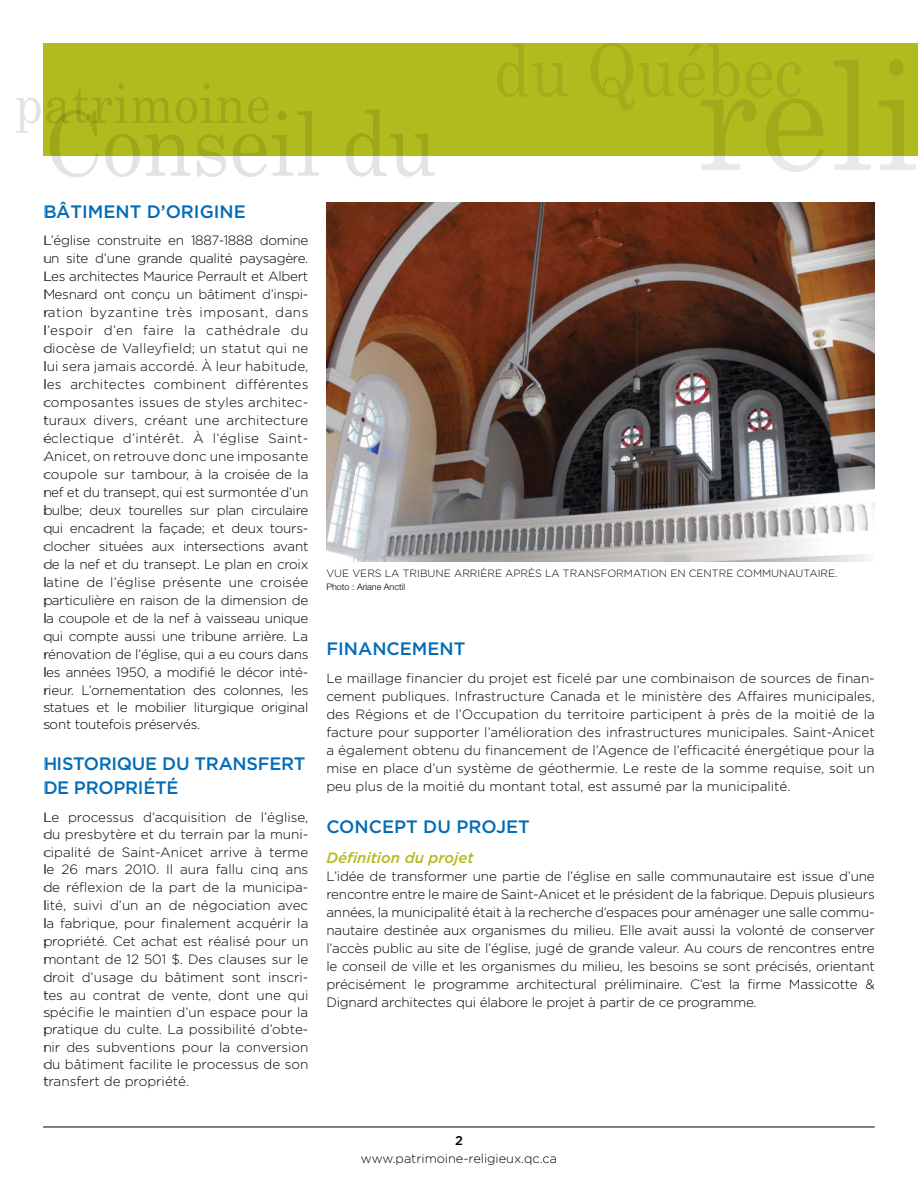
<style>
.page{position:relative;width:918px;height:1188px;background:#fff}
.page>*{position:absolute;margin:0;border:0;box-sizing:border-box;transform-origin:0 0}
.t1{font:500 18px/24px "Gotham";color:#036cb6}
.t2{font:italic 500 15px "Gotham";color:#b2bb1e}
.t3{font:300 13.5px/17.9px "Gotham";letter-spacing:-.015em;color:#000;text-align:justify}
.t4{font:300 12.75px "Gotham";color:#000}
.t5{font:500 12.75px "Gotham";color:#000}
.t6{font:300 10.5px "Gotham";letter-spacing:.205em;color:#000}
.t7{font:300 9px "Helvetica Neue";color:#000}
</style>
<div class="page">
<div style="left:43px;top:43px;width:875px;height:113px;background:#b2bb1e"></div>
<svg style="left:834px;top:60px;width:37px;height:110px"></svg>
<svg style="left:879px;top:59px;width:37px;height:111px"></svg>
<svg style="left:346px;top:109px;width:89px;height:68px"></svg>
<svg style="left:16px;top:83px;width:303px;height:94px"></svg>
<svg style="left:497px;top:44px;width:70px;height:53px"></svg>
<svg style="left:591px;top:43px;width:233px;height:129px"></svg>
<hr style="left:43px;top:1127px;width:832px;height:1px;background:#000">
<img style="left:326px;top:203px;width:549px;height:359px">
<h1 class="t1" style="left:43px;top:199px;width:204px">BÂTIMENT D’ORIGINE</h1>
<p class="t3" style="left:43px;top:231px;width:267px">L’église construite en 1887-1888 domine un site d’une grande qualité paysagère.<br>Les architectes Maurice Perrault et Albert Mesnard ont conçu un bâtiment d’inspi&shy;ration byzantine très imposant, dans l’espoir d’en faire la cathédrale du diocèse de Valleyfield; un statut qui ne lui sera jamais accordé. À leur habitude, les architectes combinent différentes composantes issues de styles architec&shy;turaux divers, créant une architecture éclectique d’intérêt. À l’église Saint-Anicet, on retrouve donc une imposante coupole sur tambour, à la croisée de la nef et du transept, qui est surmontée d’un bulbe; deux tourelles sur plan circulaire qui encadrent la façade; et deux tours&shy;clocher situées aux intersections avant de la nef et du transept. Le plan en croix latine de l’église présente une croisée particulière en raison de la dimension de la coupole et de la nef à vaisseau unique qui compte aussi une tribune arrière. La rénovation de l’église, qui a eu cours dans les années 1950, a modifié le décor inté&shy;rieur. L’ornementation des colonnes, les statues et le mobilier liturgique original sont toutefois préservés.</p>
<h1 class="t1" style="left:43px;top:752px;width:264px">HISTORIQUE DU TRANSFERT<br>DE PROPRIÉTÉ</h1>
<p class="t3" style="left:43px;top:808px;width:267px">Le processus d’acquisition de l’église, du presbytère et du terrain par la muni&shy;cipalité de Saint-Anicet arrive à terme le 26 mars 2010. Il aura fallu cinq ans de réflexion de la part de la municipa&shy;lité, suivi d’un an de négociation avec la fabrique, pour finalement acquérir la propriété. Cet achat est réalisé pour un montant de 12 501 $. Des clauses sur le droit d’usage du bâtiment sont inscri&shy;tes au contrat de vente, dont une qui spécifie le maintien d’un espace pour la pratique du culte. La possibilité d’obte&shy;nir des subventions pour la conversion du bâtiment facilite le processus de son transfert de propriété.</p>
<p class="t6" style="left:326px;top:567px;width:513px">Vue vers la tri bune arri ère après la transformation en centre comm unautai re.</p>
<p class="t7" style="left:326px;top:581px;width:80px">Photo : Ariane Anctil</p>
<h1 class="t1" style="left:326px;top:636px;width:141px">FINANCEMENT</h1>
<p class="t3" style="left:326px;top:669px;width:550px">Le maillage financier du projet est ficelé par une combinaison de sources de finan&shy;cement publiques. Infrastructure Canada et le ministère des Affaires municipales, des Régions et de l’Occupation du territoire participent à près de la moitié de la facture pour supporter l’amélioration des infrastructures municipales. Saint-Anicet a également obtenu du financement de l’Agence de l’efficacité énergétique pour la mise en place d’un système de géothermie. Le reste de la somme requise, soit un peu plus de la moitié du montant total, est assumé par la municipalité.</p>
<h1 class="t1" style="left:326px;top:814px;width:205px">CONCEPT DU PROJET</h1>
<p class="t2" style="left:326px;top:850px;width:149px">Définition du projet</p>
<p class="t3" style="left:326px;top:867px;width:550px">L’idée de transformer une partie de l’église en salle communautaire est issue d’une rencontre entre le maire de Saint-Anicet et le président de la fabrique. Depuis plusieurs années, la municipalité était à la recherche d’espaces pour aménager une salle commu&shy;nautaire destinée aux organismes du milieu. Elle avait aussi la volonté de conserver l’accès public au site de l’église, jugé de grande valeur. Au cours de rencontres entre le conseil de ville et les organismes du milieu, les besoins se sont précisés, orientant précisément le programme architectural préliminaire. C’est la firme Massicotte &amp; Dignard architectes qui élabore le projet à partir de ce programme.</p>
<p class="t5" style="left:455px;top:1133px;width:9px">2</p>
<p class="t4" style="left:361px;top:1151px;width:198px">www.patrimoine-religieux.qc.ca</p>
</div>
